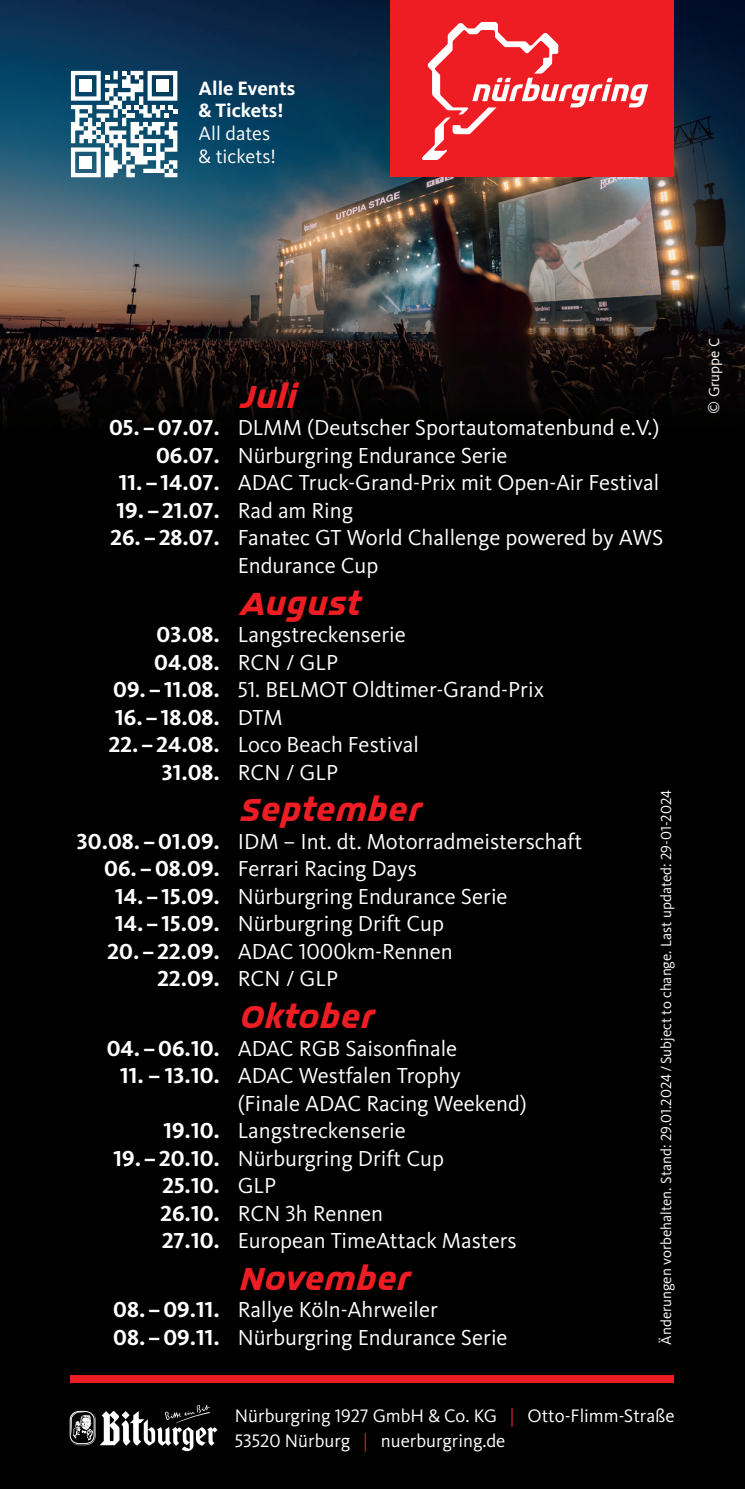
<style>
.page{position:relative;width:745px;height:1489px;background:#fff}
.page>*{position:absolute;margin:0;border:0;box-sizing:border-box;transform-origin:0 0}
.t1{font:40px "Notes Style Nbr Brand";color:#ee1d23}
.t2{font:22.5px/27.5px "Kievit OT";color:#fff}
.t3{font:700 22.5px "Kievit OT";color:#fff}
.t4{font:700 20px/22.5px "Kievit OT";color:#fff}
.t5{font:20px/22.5px "Kievit OT";color:#fff}
.t6{font:18.75px/25px "Kievit OT";color:#fff}
.t7{font:15px "Kievit OT";color:#fff}
.s1{font-weight:700}
.s2{font-weight:400}
.s3{color:#ee1d23}
</style>
<div class="page">
<div style="left:0;top:0;width:744px;height:1488px;background:#000"></div>
<svg style="left:70px;top:1404px;width:147px;height:46px"></svg>
<img style="left:0;top:0;width:744px;height:424px">
<div style="left:390px;top:0;width:283px;height:176px;background:#ee1d23"></div>
<svg style="left:422px;top:22px;width:225px;height:138px"></svg>
<div style="left:71px;top:1375px;width:602px;height:7px;background:#ee1d23"></div>
<svg style="left:71px;top:71px;width:106px;height:106px;background:#8ba9b9"></svg>
<div style="left:79px;top:156px;width:13px;height:13px;background:#fff"></div>
<p class="t4" style="left:198px;top:77px;width:98px">Alle Events &amp; Tickets!</p>
<p class="t5" style="left:198px;top:122px;width:79px">All dates &amp; tickets!</p>
<h1 class="t1" style="left:237px;top:376px;width:59px">Juli</h1>
<p class="t2" style="left:156px;top:414px;width:504px;text-indent:-47px"><span class="s1">05. – 07.07.</span> DLMM (Deutscher Sportautomatenbund e.V.)<br><span class="s1">06.07.</span> Nürburgring Endurance Serie</p>
<p class="t2" style="left:119px;top:469px;width:541px"><span class="s1">11. – 14.07.</span> ADAC Truck-Grand-Prix mit Open-Air Festival</p>
<p class="t3" style="left:116px;top:496px;width:238px">19. – 21.07. <span class="s2">Rad am Ring</span></p>
<p class="t2" style="left:237px;top:524px;width:427px;text-indent:-127px"><span class="s1">26. – 28.07.</span> Fanatec GT World Challenge powered by AWS<br>Endurance Cup</p>
<h1 class="t1" style="left:237px;top:583px;width:122px">August</h1>
<p class="t2" style="left:154px;top:620px;width:253px"><span class="s1">03.08.</span> Langstreckenserie<br><span class="s1">04.08.</span> RCN / GLP</p>
<p class="t2" style="left:113px;top:675px;width:432px"><span class="s1">09. – 11.08.</span> 51. BELMOT Oldtimer-Grand-Prix</p>
<p class="t3" style="left:115px;top:703px;width:169px">16. – 18.08. <span class="s2">DTM</span></p>
<p class="t2" style="left:162px;top:730px;width:258px;text-indent:-53px"><span class="s1">22. – 24.08.</span> Loco Beach Festival<br><span class="s1">31.08.</span> RCN / GLP</p>
<h1 class="t1" style="left:237px;top:790px;width:183px">September</h1>
<p class="t2" style="left:77px;top:827px;width:506px"><span class="s1">30.08. – 01.09.</span> IDM – Int. dt. Motorradmeisterschaft</p>
<p class="t2" style="left:104px;top:854px;width:314px"><span class="s1">06. – 08.09.</span> Ferrari Racing Days</p>
<p class="t2" style="left:115px;top:882px;width:394px"><span class="s1">14. – 15.09.</span> Nürburgring Endurance Serie</p>
<p class="t2" style="left:115px;top:909px;width:330px"><span class="s1">14. – 15.09.</span> Nürburgring Drift Cup</p>
<p class="t2" style="left:157px;top:937px;width:296px;text-indent:-50px"><span class="s1">20. – 22.09.</span> ADAC 1000km-Rennen<br><span class="s1">22.09.</span> RCN / GLP</p>
<h1 class="t1" style="left:237px;top:996px;width:136px">Oktober</h1>
<p class="t2" style="left:107px;top:1034px;width:352px"><span class="s1">04. – 06.10.</span> ADAC RGB Saisonfinale</p>
<p class="t2" style="left:120px;top:1061px;width:342px"><span class="s1">11. – 13.10.</span> ADAC Westfalen Trophy</p>
<p class="t2" style="left:237px;top:1089px;width:290px">(Finale ADAC Racing Weekend)</p>
<p class="t2" style="left:163px;top:1116px;width:244px"><span class="s1">19.10.</span> Langstreckenserie</p>
<p class="t2" style="left:160px;top:1144px;width:357px;text-indent:-47px"><span class="s1">19. – 20.10.</span> Nürburgring Drift Cup<br><span class="s1">25.10.</span> GLP<br><span class="s1">26.10.</span> RCN 3h Rennen<br><span class="s1">27.10.</span> European TimeAttack Masters</p>
<h1 class="t1" style="left:237px;top:1258px;width:172px">November</h1>
<p class="t2" style="left:113px;top:1295px;width:326px"><span class="s1">08. – 09.11.</span> Rallye Köln-Ahrweiler</p>
<p class="t2" style="left:113px;top:1323px;width:395px"><span class="s1">08. – 09.11.</span> Nürburgring Endurance Serie</p>
<p class="t7" style="left:656px;top:1344px;width:556px;rotate:-90deg">Änderungen vorbehalten. Stand: 29.01.2024 / Subject to change. Last updated: 29-01-2024</p>
<p class="t6" style="left:235px;top:1403px;width:441px">Nürburgring 1927 GmbH &amp; Co. KG <span class="s3">|</span> Otto-Flimm-Straße<br>53520 Nürburg <span class="s3">|</span> nuerburgring.de</p>
<p class="t7" style="left:704px;top:413px;width:77px;rotate:-90deg">© Gruppe C</p>
</div>
